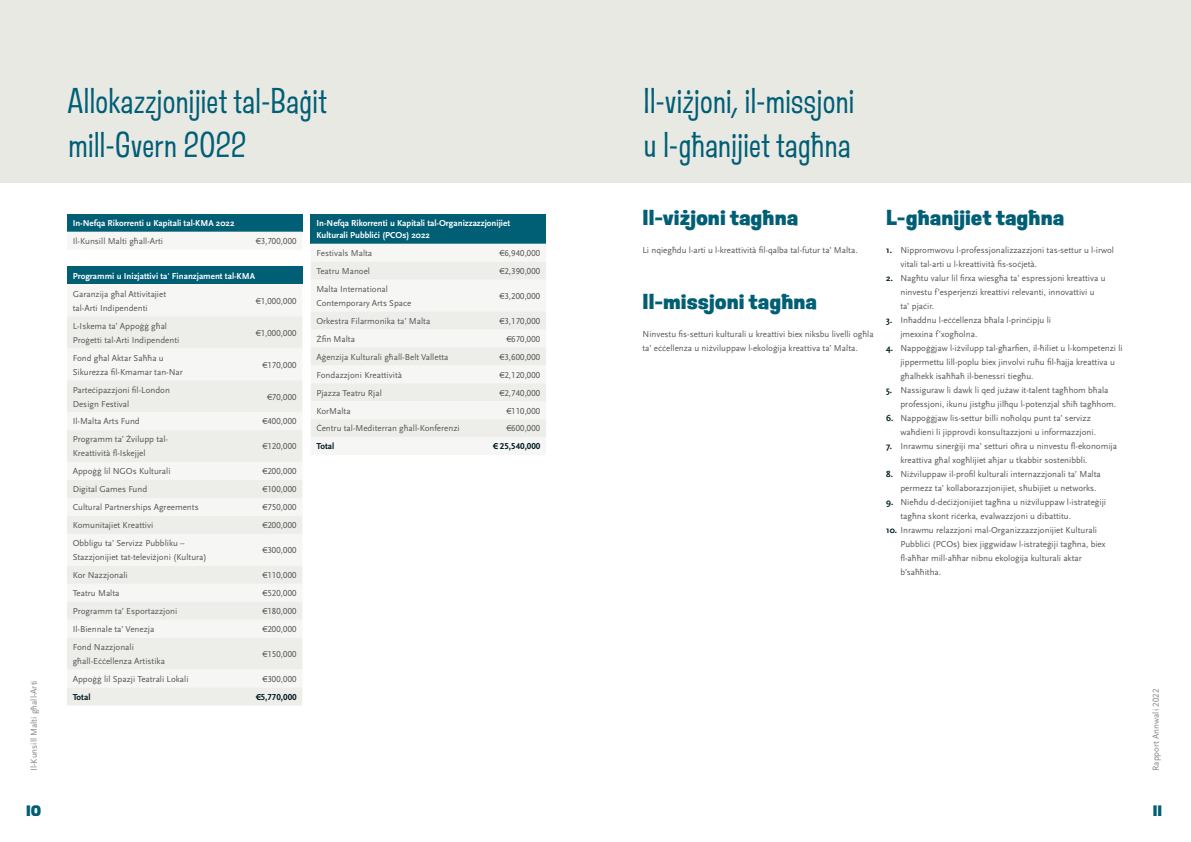
<style>
.page{position:relative;width:1191px;height:842px;background:#fff}
.page>*{position:absolute;margin:0;border:0;box-sizing:border-box;transform-origin:0 0}
.Title_1_-_H1{font:300 condensed 38px/44px "Bananas VF";letter-spacing:-.01em;color:#005e75}
.Header_1{font:300 condensed 23px "Bananas VF";color:#005e75}
.t1{font:300 condensed 16px "Bananas VF";color:#005e75}
.Body_Copy{font:9px/14px "Scala Sans Pro";color:#575756}
.Table_Rows{font:9px/14px "Scala Sans Pro";color:#575756}
.Table_Header{font:700 9px/12px "Scala Sans Pro";color:#fff}
.t2{font:9px "Scala Sans Pro";color:#878787}
.Table_Rows-2{font:700 9px "Scala Sans Pro";color:#001921}
.s1{font-weight:700;color:#001921}
</style>
<div class="page">
<div style="left:0;top:0;width:1191px;height:183px;background:#e9e9e4"></div>
<div style="left:67px;top:214px;width:235px;height:18px;background:#005e75"></div>
<div style="left:67px;top:232px;width:235px;height:17px;background:#f6f6f4"></div>
<div style="left:67px;top:266px;width:235px;height:18px;background:#005e75"></div>
<div style="left:67px;top:285px;width:235px;height:31px;background:#f6f6f4"></div>
<svg style="left:67px;top:316px;width:235px;height:389px;fill:#edeeea"></svg>
<div style="left:311px;top:214px;width:235px;height:30px;background:#005e75"></div>
<div style="left:311px;top:244px;width:235px;height:211px;background:#f6f6f4"></div>
<div style="left:311px;top:262px;width:235px;height:175px;background:#f2f3f0"></div>
<p class="Title_1_-_H1" style="left:68px;top:79px;width:261px">Allokazzjonijiet tal‑Baġit mill‑Gvern 2022</p>
<p class="Title_1_-_H1" style="left:643px;top:79px;width:213px">Il‑viżjoni, il‑missjoni u l‑għanijiet tagħna</p>
<p class="Header_1" style="left:642px;top:205px;width:157px">Il-viżjoni tagħna</p>
<p class="Body_Copy" style="left:642px;top:243px;width:217px">Li nqiegħdu l-arti u l-kreattività fil-qalba tal-futur ta’ Malta.</p>
<p class="Header_1" style="left:642px;top:289px;width:176px">Il-missjoni tagħna</p>
<p class="Body_Copy" style="left:642px;top:327px;width:233px">Ninvestu fis-setturi kulturali u kreattivi biex niksbu livelli ogħla ta’ eċċellenza u niżviluppaw l-ekoloġija kreattiva ta’ Malta.</p>
<p class="Header_1" style="left:886px;top:205px;width:179px">L-għanijiet tagħna</p>
<p class="Body_Copy" style="left:900px;top:243px;width:215px;text-indent:-14px"><span class="s1">1.</span> Nippromwovu l-professjonalizzazzjoni tas-settur u l-irwol vitali tal-arti u l-kreattività fis-soċjetà.</p>
<p class="Body_Copy" style="left:900px;top:271px;width:207px;text-indent:-14px"><span class="s1">2.</span> Nagħtu valur lil firxa wiesgħa ta’ espressjoni kreattiva u ninvestu f’esperjenzi kreattivi relevanti, innovattivi u ta’ pjaċir.</p>
<p class="Body_Copy" style="left:900px;top:313px;width:152px;text-indent:-14px"><span class="s1">3.</span> Inħaddnu l-eċċellenza bħala l-prinċipju li jmexxina f’xogħolna.</p>
<p class="Body_Copy" style="left:900px;top:341px;width:224px;text-indent:-14px"><span class="s1">4.</span> Nappoġġjaw l-iżvilupp tal-għarfien, il-ħiliet u l-kompetenzi li jippermettu lill-poplu biex jinvolvi ruħu fil-ħajja kreattiva u għalhekk isaħħaħ il-benessri tiegħu.</p>
<p class="Body_Copy" style="left:900px;top:383px;width:217px;text-indent:-14px"><span class="s1">5.</span> Nassiguraw li dawk li qed jużaw it-talent tagħhom bħala professjoni, ikunu jistgħu jilħqu l-potenzjal sħiħ tagħhom.</p>
<p class="Body_Copy" style="left:900px;top:411px;width:197px;text-indent:-14px"><span class="s1">6.</span> Nappoġġjaw lis-settur billi noħolqu punt ta’ servizz waħdieni li jipprovdi konsultazzjoni u informazzjoni.</p>
<p class="Body_Copy" style="left:900px;top:439px;width:218px;text-indent:-14px"><span class="s1">7.</span> Inrawmu sinerġiji ma’ setturi oħra u ninvestu fl-ekonomija kreattiva għal xogħlijiet aħjar u tkabbir sostenibbli.</p>
<p class="Body_Copy" style="left:900px;top:467px;width:202px;text-indent:-14px"><span class="s1">8.</span> Niżviluppaw il-profil kulturali internazzjonali ta’ Malta permezz ta’ kollaborazzjonijiet, sħubijiet u networks.</p>
<p class="Body_Copy" style="left:900px;top:495px;width:207px;text-indent:-14px"><span class="s1">9.</span> Nieħdu d-deċiżjonijiet tagħna u niżviluppaw l-istrateġiji tagħna skont riċerka, evalwazzjoni u dibattitu.</p>
<p class="Body_Copy" style="left:900px;top:523px;width:206px;text-indent:-14px"><span class="s1">10.</span> Inrawmu relazzjoni mal-Organizzazzjonijiet Kulturali Pubbliċi (PCOs) biex jiggwidaw l-istrateġiji tagħna, biex fl-aħħar mill-aħħar nibnu ekoloġija kulturali aktar b’saħħitha.</p>
<p class="Table_Header" style="left:73px;top:217px;width:163px">In-Nefqa Rikorrenti u Kapitali tal-KMA 2022</p>
<p class="Table_Rows" style="left:73px;top:234px;width:92px">Il-Kunsill Malti għall-Arti</p>
<p class="Table_Rows" style="left:256px;top:234px;width:42px">€3,700,000</p>
<p class="Table_Header" style="left:73px;top:270px;width:184px">Programmi u Inizjattivi ta' Finanzjament tal-KMA</p>
<p class="Table_Rows" style="left:73px;top:287px;width:95px">Garanzija għal Attivitajiet tal-Arti Indipendenti</p>
<p class="Table_Rows" style="left:256px;top:294px;width:42px">€1,000,000</p>
<p class="Table_Rows" style="left:73px;top:319px;width:108px">L-Iskema ta’ Appoġġ għal<br>Proġetti tal-Arti Indipendenti</p>
<p class="Table_Rows" style="left:256px;top:326px;width:42px">€1,000,000</p>
<p class="Table_Rows" style="left:73px;top:351px;width:112px">Fond għal Aktar Saħħa u<br>Sikurezza fil-Kmamar tan-Nar</p>
<p class="Table_Rows" style="left:263px;top:358px;width:35px">€170,000</p>
<p class="Table_Rows" style="left:73px;top:383px;width:99px">Parteċipazzjoni fil-London<br>Design Festival</p>
<p class="Table_Rows" style="left:267px;top:390px;width:31px">€70,000</p>
<p class="Table_Rows" style="left:73px;top:415px;width:69px">Il-Malta Arts Fund</p>
<p class="Table_Rows" style="left:263px;top:415px;width:35px">€400,000</p>
<p class="Table_Rows" style="left:73px;top:432px;width:97px">Programm ta’ Żvilupp tal-<br>Kreattività fl-Iskejjel</p>
<p class="Table_Rows" style="left:263px;top:439px;width:35px">€120,000</p>
<p class="Table_Rows" style="left:73px;top:464px;width:99px">Appoġġ lil NGOs Kulturali</p>
<p class="Table_Rows" style="left:263px;top:464px;width:35px">€200,000</p>
<p class="Table_Rows" style="left:73px;top:482px;width:76px">Digital Games Fund</p>
<p class="Table_Rows" style="left:263px;top:482px;width:35px">€100,000</p>
<p class="Table_Rows" style="left:73px;top:500px;width:127px">Cultural Partnerships Agreements</p>
<p class="Table_Rows" style="left:263px;top:500px;width:35px">€750,000</p>
<p class="Table_Rows" style="left:73px;top:518px;width:82px">Komunitajiet Kreattivi</p>
<p class="Table_Rows" style="left:263px;top:518px;width:35px">€200,000</p>
<p class="Table_Rows" style="left:73px;top:536px;width:136px">Obbligu ta’ Servizz Pubbliku –<br>Stazzjonijiet tat-televiżjoni (Kultura)</p>
<p class="Table_Rows" style="left:263px;top:543px;width:35px">€300,000</p>
<p class="Table_Rows" style="left:73px;top:568px;width:57px">Kor Nazzjonali</p>
<p class="Table_Rows" style="left:263px;top:568px;width:35px">€110,000</p>
<p class="Table_Rows" style="left:73px;top:586px;width:48px">Teatru Malta</p>
<p class="Table_Rows" style="left:263px;top:586px;width:35px">€520,000</p>
<p class="Table_Rows" style="left:73px;top:604px;width:106px">Programm ta’ Esportazzjoni</p>
<p class="Table_Rows" style="left:263px;top:604px;width:35px">€180,000</p>
<p class="Table_Rows" style="left:73px;top:622px;width:83px">Il-Biennale ta’ Venezja</p>
<p class="Table_Rows" style="left:263px;top:622px;width:35px">€200,000</p>
<p class="Table_Rows" style="left:73px;top:640px;width:94px">Fond Nazzjonali għall‑Eċċellenza Artistika</p>
<p class="Table_Rows" style="left:263px;top:647px;width:35px">€150,000</p>
<p class="Table_Rows" style="left:73px;top:672px;width:117px">Appoġġ lil Spazji Teatrali Lokali</p>
<p class="Table_Rows" style="left:263px;top:672px;width:35px">€300,000</p>
<p class="Table_Rows-2" style="left:73px;top:692px;width:19px">Total</p>
<p class="Table_Rows-2" style="left:256px;top:692px;width:42px">€5,770,000</p>
<p class="Table_Header" style="left:316px;top:217px;width:195px">In-Nefqa Rikorrenti u Kapitali tal-Organizzazzjonijiet<br>Kulturali Pubbliċi (PCOs) 2022</p>
<p class="Table_Rows" style="left:316px;top:246px;width:57px">Festivals Malta</p>
<p class="Table_Rows" style="left:500px;top:246px;width:42px">€6,940,000</p>
<p class="Table_Rows" style="left:316px;top:264px;width:55px">Teatru Manoel</p>
<p class="Table_Rows" style="left:500px;top:264px;width:42px">€2,390,000</p>
<p class="Table_Rows" style="left:316px;top:282px;width:97px">Malta International<br>Contemporary Arts Space</p>
<p class="Table_Rows" style="left:500px;top:289px;width:42px">€3,200,000</p>
<p class="Table_Rows" style="left:316px;top:314px;width:115px">Orkestra Filarmonika ta’ Malta</p>
<p class="Table_Rows" style="left:500px;top:314px;width:42px">€3,170,000</p>
<p class="Table_Rows" style="left:316px;top:332px;width:40px">Żfin Malta</p>
<p class="Table_Rows" style="left:506px;top:332px;width:35px">€670,000</p>
<p class="Table_Rows" style="left:316px;top:350px;width:134px">Aġenzija Kulturali għall-Belt Valletta</p>
<p class="Table_Rows" style="left:500px;top:350px;width:42px">€3,600,000</p>
<p class="Table_Rows" style="left:316px;top:368px;width:87px">Fondazzjoni Kreattività</p>
<p class="Table_Rows" style="left:500px;top:368px;width:42px">€2,120,000</p>
<p class="Table_Rows" style="left:316px;top:386px;width:67px">Pjazza Teatru Rjal</p>
<p class="Table_Rows" style="left:500px;top:386px;width:42px">€2,740,000</p>
<p class="Table_Rows" style="left:316px;top:404px;width:36px">KorMalta</p>
<p class="Table_Rows" style="left:506px;top:404px;width:35px">€110,000</p>
<p class="Table_Rows" style="left:316px;top:422px;width:145px">Ċentru tal-Mediterran għall-Konferenzi</p>
<p class="Table_Rows" style="left:506px;top:422px;width:35px">€600,000</p>
<p class="Table_Rows-2" style="left:316px;top:441px;width:19px">Total</p>
<p class="Table_Rows-2" style="left:493px;top:441px;width:49px">€ 25,540,000</p>
<p class="t2" style="left:29px;top:771px;width:92px;rotate:-90deg">Il-Kunsill Malti għall-Arti</p>
<p class="t2" style="left:1150px;top:771px;width:84px;rotate:-90deg">Rapport Annwali 2022</p>
<h3 class="t1" style="left:26px;top:802px;width:17px">10</h3>
<h3 class="t1" style="left:1152px;top:802px;width:11px">11</h3>
</div>
